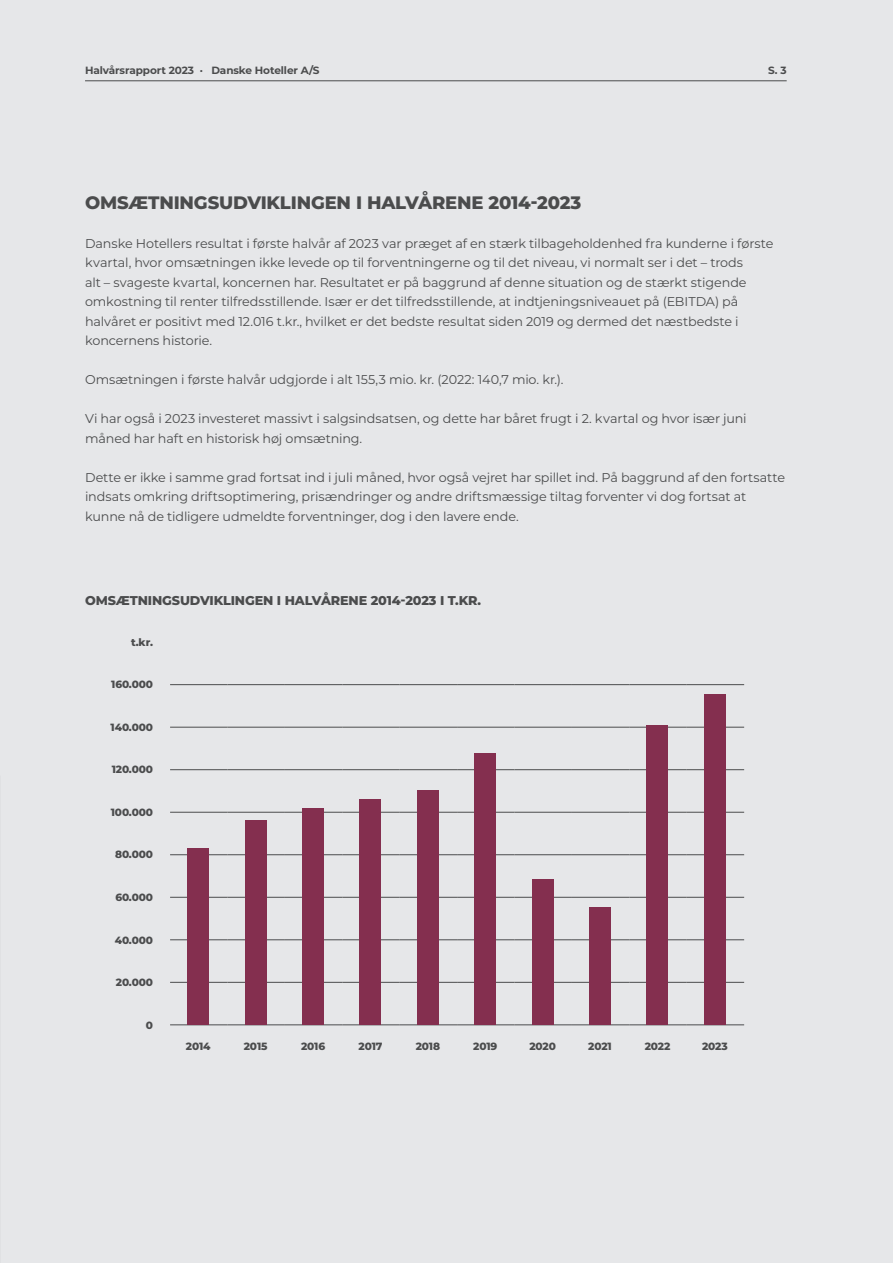
<style>
.page{position:relative;width:893px;height:1263px;background:#fff}
.page>*{position:absolute;margin:0;border:0;box-sizing:border-box;transform-origin:0 0}
.t1{font:800 18px "Montserrat";letter-spacing:-.01em;color:#4b4c4d}
.t2{font:12.75px/19.5px "Montserrat";letter-spacing:-.005em;color:#4b4c4d}
.t3{font:800 12.75px "Montserrat";letter-spacing:-.01em;color:#4b4c4d}
.t4{font:800 10.5px "Montserrat";letter-spacing:-.01em;color:#4b4c4d}
.t5{font:700 10.5px "Montserrat";letter-spacing:-.01em;color:#4b4c4d}
</style>
<div class="page">
<hr style="left:0;top:0;width:1px;height:1263px;background:#e6e7e9">
<div style="left:1px;top:0;width:892px;height:1263px;background:#e6e7e9"></div>
<hr style="left:85px;top:80px;width:702px;height:1px;background:#4b4c4d">
<hr style="left:170px;top:684px;width:57px;height:1px;background:#4b4c4d">
<hr style="left:227px;top:684px;width:58px;height:1px;background:#4b4c4d">
<hr style="left:285px;top:684px;width:57px;height:1px;background:#4b4c4d">
<hr style="left:342px;top:684px;width:58px;height:1px;background:#4b4c4d">
<hr style="left:400px;top:684px;width:57px;height:1px;background:#4b4c4d">
<hr style="left:457px;top:684px;width:57px;height:1px;background:#4b4c4d">
<hr style="left:514px;top:684px;width:58px;height:1px;background:#4b4c4d">
<hr style="left:572px;top:684px;width:57px;height:1px;background:#4b4c4d">
<hr style="left:629px;top:684px;width:58px;height:1px;background:#4b4c4d">
<hr style="left:687px;top:684px;width:57px;height:1px;background:#4b4c4d">
<hr style="left:170px;top:727px;width:57px;height:1px;background:#4b4c4d">
<hr style="left:227px;top:727px;width:58px;height:1px;background:#4b4c4d">
<hr style="left:285px;top:727px;width:57px;height:1px;background:#4b4c4d">
<hr style="left:342px;top:727px;width:58px;height:1px;background:#4b4c4d">
<hr style="left:400px;top:727px;width:57px;height:1px;background:#4b4c4d">
<hr style="left:457px;top:727px;width:57px;height:1px;background:#4b4c4d">
<hr style="left:514px;top:727px;width:58px;height:1px;background:#4b4c4d">
<hr style="left:572px;top:727px;width:57px;height:1px;background:#4b4c4d">
<hr style="left:629px;top:727px;width:58px;height:1px;background:#4b4c4d">
<hr style="left:687px;top:727px;width:57px;height:1px;background:#4b4c4d">
<hr style="left:170px;top:769px;width:57px;height:1px;background:#4b4c4d">
<hr style="left:227px;top:769px;width:58px;height:1px;background:#4b4c4d">
<hr style="left:285px;top:769px;width:57px;height:1px;background:#4b4c4d">
<hr style="left:342px;top:769px;width:58px;height:1px;background:#4b4c4d">
<hr style="left:400px;top:769px;width:57px;height:1px;background:#4b4c4d">
<hr style="left:457px;top:769px;width:57px;height:1px;background:#4b4c4d">
<hr style="left:514px;top:769px;width:58px;height:1px;background:#4b4c4d">
<hr style="left:572px;top:769px;width:57px;height:1px;background:#4b4c4d">
<hr style="left:629px;top:769px;width:58px;height:1px;background:#4b4c4d">
<hr style="left:687px;top:769px;width:57px;height:1px;background:#4b4c4d">
<hr style="left:170px;top:812px;width:57px;height:1px;background:#4b4c4d">
<hr style="left:227px;top:812px;width:58px;height:1px;background:#4b4c4d">
<hr style="left:285px;top:812px;width:57px;height:1px;background:#4b4c4d">
<hr style="left:342px;top:812px;width:58px;height:1px;background:#4b4c4d">
<hr style="left:400px;top:812px;width:57px;height:1px;background:#4b4c4d">
<hr style="left:457px;top:812px;width:57px;height:1px;background:#4b4c4d">
<hr style="left:514px;top:812px;width:58px;height:1px;background:#4b4c4d">
<hr style="left:572px;top:812px;width:57px;height:1px;background:#4b4c4d">
<hr style="left:629px;top:812px;width:58px;height:1px;background:#4b4c4d">
<hr style="left:687px;top:812px;width:57px;height:1px;background:#4b4c4d">
<hr style="left:170px;top:854px;width:57px;height:1px;background:#4b4c4d">
<hr style="left:227px;top:854px;width:58px;height:1px;background:#4b4c4d">
<hr style="left:285px;top:854px;width:57px;height:1px;background:#4b4c4d">
<hr style="left:342px;top:854px;width:58px;height:1px;background:#4b4c4d">
<hr style="left:400px;top:854px;width:57px;height:1px;background:#4b4c4d">
<hr style="left:457px;top:854px;width:57px;height:1px;background:#4b4c4d">
<hr style="left:514px;top:854px;width:58px;height:1px;background:#4b4c4d">
<hr style="left:572px;top:854px;width:57px;height:1px;background:#4b4c4d">
<hr style="left:629px;top:854px;width:58px;height:1px;background:#4b4c4d">
<hr style="left:687px;top:854px;width:57px;height:1px;background:#4b4c4d">
<hr style="left:170px;top:897px;width:57px;height:1px;background:#4b4c4d">
<hr style="left:227px;top:897px;width:58px;height:1px;background:#4b4c4d">
<hr style="left:285px;top:897px;width:57px;height:1px;background:#4b4c4d">
<hr style="left:342px;top:897px;width:58px;height:1px;background:#4b4c4d">
<hr style="left:400px;top:897px;width:57px;height:1px;background:#4b4c4d">
<hr style="left:457px;top:897px;width:57px;height:1px;background:#4b4c4d">
<hr style="left:514px;top:897px;width:58px;height:1px;background:#4b4c4d">
<hr style="left:572px;top:897px;width:57px;height:1px;background:#4b4c4d">
<hr style="left:629px;top:897px;width:58px;height:1px;background:#4b4c4d">
<hr style="left:687px;top:897px;width:57px;height:1px;background:#4b4c4d">
<hr style="left:170px;top:939px;width:57px;height:1px;background:#4b4c4d">
<hr style="left:227px;top:939px;width:58px;height:1px;background:#4b4c4d">
<hr style="left:285px;top:939px;width:57px;height:1px;background:#4b4c4d">
<hr style="left:342px;top:939px;width:58px;height:1px;background:#4b4c4d">
<hr style="left:400px;top:939px;width:57px;height:1px;background:#4b4c4d">
<hr style="left:457px;top:939px;width:57px;height:1px;background:#4b4c4d">
<hr style="left:514px;top:939px;width:58px;height:1px;background:#4b4c4d">
<hr style="left:572px;top:939px;width:57px;height:1px;background:#4b4c4d">
<hr style="left:629px;top:939px;width:58px;height:1px;background:#4b4c4d">
<hr style="left:687px;top:939px;width:57px;height:1px;background:#4b4c4d">
<hr style="left:170px;top:982px;width:57px;height:1px;background:#4b4c4d">
<hr style="left:227px;top:982px;width:58px;height:1px;background:#4b4c4d">
<hr style="left:285px;top:982px;width:57px;height:1px;background:#4b4c4d">
<hr style="left:342px;top:982px;width:58px;height:1px;background:#4b4c4d">
<hr style="left:400px;top:982px;width:57px;height:1px;background:#4b4c4d">
<hr style="left:457px;top:982px;width:57px;height:1px;background:#4b4c4d">
<hr style="left:514px;top:982px;width:58px;height:1px;background:#4b4c4d">
<hr style="left:572px;top:982px;width:57px;height:1px;background:#4b4c4d">
<hr style="left:629px;top:982px;width:58px;height:1px;background:#4b4c4d">
<hr style="left:687px;top:982px;width:57px;height:1px;background:#4b4c4d">
<hr style="left:170px;top:1024px;width:57px;height:1px;background:#4b4c4d">
<hr style="left:227px;top:1024px;width:58px;height:1px;background:#4b4c4d">
<hr style="left:285px;top:1024px;width:57px;height:1px;background:#4b4c4d">
<hr style="left:342px;top:1024px;width:58px;height:1px;background:#4b4c4d">
<hr style="left:400px;top:1024px;width:57px;height:1px;background:#4b4c4d">
<hr style="left:457px;top:1024px;width:57px;height:1px;background:#4b4c4d">
<hr style="left:514px;top:1024px;width:58px;height:1px;background:#4b4c4d">
<hr style="left:572px;top:1024px;width:57px;height:1px;background:#4b4c4d">
<hr style="left:629px;top:1024px;width:58px;height:1px;background:#4b4c4d">
<hr style="left:687px;top:1024px;width:57px;height:1px;background:#4b4c4d">
<div style="left:188px;top:848px;width:21px;height:176px;background:#842f4f"></div>
<div style="left:245px;top:820px;width:21px;height:204px;background:#842f4f"></div>
<div style="left:302px;top:808px;width:22px;height:216px;background:#842f4f"></div>
<div style="left:360px;top:799px;width:21px;height:225px;background:#842f4f"></div>
<div style="left:417px;top:790px;width:21px;height:234px;background:#842f4f"></div>
<div style="left:532px;top:879px;width:21px;height:145px;background:#842f4f"></div>
<div style="left:475px;top:753px;width:21px;height:271px;background:#842f4f"></div>
<div style="left:589px;top:907px;width:22px;height:117px;background:#842f4f"></div>
<div style="left:647px;top:725px;width:21px;height:299px;background:#842f4f"></div>
<div style="left:704px;top:694px;width:21px;height:330px;background:#842f4f"></div>
<p class="t5" style="left:85px;top:63px;width:236px">Halvårsrapport 2023 · Danske Hoteller A/S</p>
<p class="t5" style="left:768px;top:63px;width:20px">S. 3</p>
<h1 class="t1" style="left:85px;top:189px;width:498px">OMSÆTNINGSUDVIKLINGEN I HALVÅRENE 2014-2023</h1>
<p class="t2" style="left:85px;top:233px;width:690px">Danske Hotellers resultat i første halvår af 2023 var præget af en stærk tilbageholdenhed fra kunderne i første kvartal, hvor omsætningen ikke levede op til forventningerne og til det niveau, vi normalt ser i det – trods<br>alt – svageste kvartal, koncernen har. Resultatet er på baggrund af denne situation og de stærkt stigende omkostning til renter tilfredsstillende. Især er det tilfredsstillende, at indtjeningsniveauet på (EBITDA) på halvåret er positivt med 12.016 t.kr., hvilket er det bedste resultat siden 2019 og dermed det næstbedste i koncernens historie.</p>
<p class="t2" style="left:85px;top:370px;width:480px">Omsætningen i første halvår udgjorde i alt 155,3 mio. kr. (2022: 140,7 mio. kr.).</p>
<p class="t2" style="left:85px;top:409px;width:663px">Vi har også i 2023 investeret massivt i salgsindsatsen, og dette har båret frugt i 2. kvartal og hvor især juni måned har haft en historisk høj omsætning.</p>
<p class="t2" style="left:85px;top:467px;width:701px">Dette er ikke i samme grad fortsat ind i juli måned, hvor også vejret har spillet ind. På baggrund af den fortsatte indsats omkring driftsoptimering, prisændringer og andre driftsmæssige tiltag forventer vi dog fortsat at kunne nå de tidligere udmeldte forventninger, dog i den lavere ende.</p>
<p class="t3" style="left:85px;top:591px;width:398px">OMSÆTNINGSUDVIKLINGEN I HALVÅRENE 2014-2023 I T.KR.</p>
<p class="t4" style="left:131px;top:634px;width:24px">t.kr.</p>
<p class="t4" style="left:111px;top:677px;width:43px">160.000</p>
<p class="t4" style="left:111px;top:719px;width:44px">140.000</p>
<p class="t4" style="left:112px;top:762px;width:43px">120.000</p>
<p class="t4" style="left:111px;top:804px;width:44px">100.000</p>
<p class="t4" style="left:115px;top:847px;width:39px">80.000</p>
<p class="t4" style="left:115px;top:889px;width:39px">60.000</p>
<p class="t4" style="left:115px;top:932px;width:40px">40.000</p>
<p class="t4" style="left:116px;top:974px;width:39px">20.000</p>
<p class="t4" style="left:146px;top:1017px;width:9px">0</p>
<p class="t4" style="left:186px;top:1038px;width:26px">2014</p>
<p class="t4" style="left:244px;top:1038px;width:25px">2015</p>
<p class="t4" style="left:301px;top:1038px;width:26px">2016</p>
<p class="t4" style="left:358px;top:1038px;width:25px">2017</p>
<p class="t4" style="left:416px;top:1038px;width:26px">2018</p>
<p class="t4" style="left:473px;top:1038px;width:26px">2019</p>
<p class="t4" style="left:529px;top:1038px;width:28px">2020</p>
<p class="t4" style="left:588px;top:1038px;width:25px">2021</p>
<p class="t4" style="left:645px;top:1038px;width:27px">2022</p>
<p class="t4" style="left:702px;top:1038px;width:27px">2023</p>
</div>
